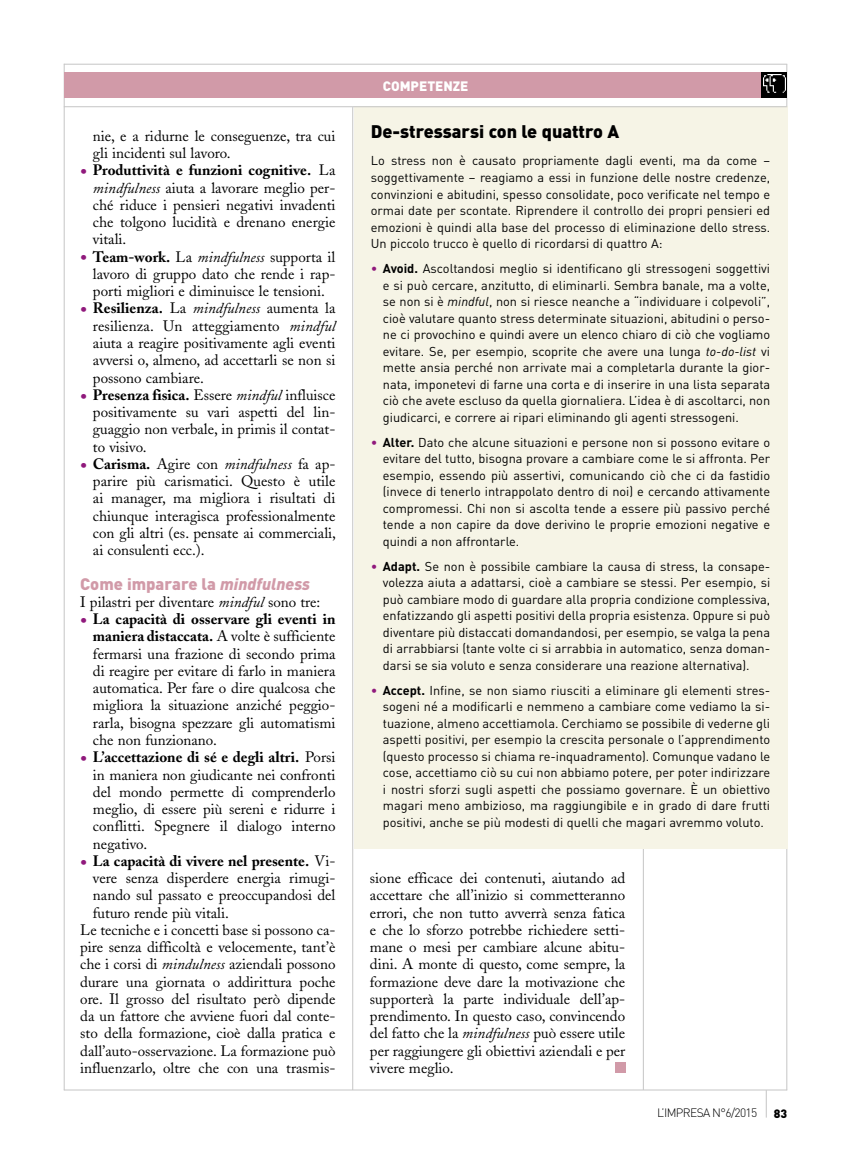
<style>
.page{position:relative;width:851px;height:1170px;background:#fff}
.page>*{position:absolute;margin:0;border:0;box-sizing:border-box;transform-origin:0 0}
.t1{font:900 18px "DIN";color:#000}
.t2{font:900 16.5px "DIN";color:#d19aa8}
.t3{font:15px/17.2px "Adobe Caslon";color:#000;text-align:justify}
.t4{font:700 15px "Adobe Caslon";color:#000}
.t5{font:900 13.5px "DIN";color:#fff}
.t6{font:12.75px/16.5px "DIN";color:#000;text-align:justify}
.t7{font:300 12px "DIN";letter-spacing:-.05em;color:#000}
.t8{font:900 12px "DIN";color:#000}
.s1{font-size:21px;color:#90197c}
.s2{font-weight:700}
.s3{font-style:italic}
.s4{font-weight:400;font-size:21px;color:#90197c}
.s5{font-weight:400}
.s6{color:#90197c}
</style>
<div class="page">
<svg style="left:765px;top:1090px;width:1px;height:27px"></svg>
<hr style="left:64px;top:64px;width:1px;height:1026px;background:#c5c5c5">
<hr style="left:786px;top:64px;width:1px;height:1026px;background:#c5c5c5">
<hr style="left:64px;top:1089px;width:723px;height:1px;background:#c5c5c5">
<hr style="left:64px;top:64px;width:723px;height:1px;background:#c5c5c5">
<hr style="left:64px;top:106px;width:723px;height:1px;background:#c5c5c5">
<hr style="left:352px;top:107px;width:1px;height:982px;background:#c5c5c5">
<hr style="left:643px;top:106px;width:1px;height:983px;background:#c5c5c5">
<div style="left:64px;top:72px;width:722px;height:26px;background:#d19aa8"></div>
<div style="left:761px;top:72px;width:25px;height:26px;background:#000"></div>
<img style="left:763px;top:74px;width:22px;height:19px">
<div style="left:614px;top:1062px;width:11px;height:10px;background:#d19aa8"></div>
<div style="left:354px;top:106px;width:433px;height:742px;background:#f6f4e6"></div>
<hr style="left:354px;top:106px;width:433px;height:1px;background:#c5c5c5">
<p class="t3" style="left:93px;top:127px;width:244px">nie, e a ridurne le conseguenze, tra cui gli incidenti sul lavoro.</p>
<p class="t3" style="left:93px;top:162px;width:244px;text-indent:-13px"><span class="s1">•</span> <span class="s2">Produttività e funzioni cognitive.</span> La <span class="s3">mindfulness</span> aiuta a lavorare meglio per&shy;ché riduce i pensieri negativi invadenti che tolgono lucidità e drenano energie vitali.</p>
<p class="t3" style="left:93px;top:248px;width:244px;text-indent:-13px"><span class="s1">•</span> <span class="s2">Team-work.</span> La <span class="s3">mindfulness</span> supporta il lavoro di gruppo dato che rende i rap&shy;porti migliori e diminuisce le tensioni.</p>
<p class="t3" style="left:93px;top:300px;width:244px;text-indent:-13px"><span class="s1">•</span> <span class="s2">Resilienza.</span> La <span class="s3">mindfulness</span> aumenta la resilienza. Un atteggiamento <span class="s3">mindful </span>aiuta a reagire positivamente agli eventi avversi o, almeno, ad accettarli se non si possono cambiare.</p>
<p class="t3" style="left:93px;top:386px;width:244px;text-indent:-13px"><span class="s1">•</span> <span class="s2">Presenza fisica.</span> Essere <span class="s3">mindful</span> influisce positivamente su vari aspetti del lin&shy;guaggio non verbale, in primis il contat&shy;to visivo.</p>
<p class="t3" style="left:93px;top:455px;width:244px;text-indent:-13px"><span class="s1">•</span> <span class="s2">Carisma.</span> Agire con <span class="s3">mindfulness</span> fa ap&shy;parire più carismatici. Questo è utile ai manager, ma migliora i risultati di chiunque interagisca professionalmente con gli altri (es. pensate ai commerciali, ai consulenti ecc.).</p>
<p class="t2" style="left:80px;top:572px;width:231px">Come imparare la <span class="s3">mindfulness</span></p>
<p class="t3" style="left:80px;top:593px;width:242px">I pilastri per diventare <span class="s3">mindful</span> sono tre:</p>
<p class="t3" style="left:93px;top:610px;width:244px;text-indent:-13px"><span class="s1">•</span> <span class="s2">La capacità di osservare gli eventi in maniera distaccata.</span> A volte è sufficiente fermarsi una frazione di secondo prima di reagire per evitare di farlo in maniera automatica. Per fare o dire qualcosa che migliora la situazione anziché peggio&shy;rarla, bisogna spezzare gli automatismi che non funzionano.</p>
<p class="t3" style="left:93px;top:748px;width:244px;text-indent:-13px"><span class="s1">•</span> <span class="s2">L’accettazione di sé e degli altri.</span> Porsi in maniera non giudicante nei confronti del mondo permette di comprenderlo meglio, di essere più sereni e ridurre i conflitti. Spegnere il dialogo interno negativo.</p>
<p class="t4" style="left:80px;top:851px;width:257px"><span class="s4">•</span> La capacità di vivere nel presente. <span class="s5">Vi-</span></p>
<p class="t3" style="left:93px;top:869px;width:244px">vere senza disperdere energia rimugi-</p>
<p class="t3" style="left:93px;top:886px;width:244px">nando sul passato e preoccupandosi del</p>
<p class="t3" style="left:93px;top:904px;width:137px">futuro rende più vitali.</p>
<p class="t3" style="left:80px;top:921px;width:257px">Le tecniche e i concetti base si possono ca-</p>
<p class="t3" style="left:80px;top:938px;width:257px">pire senza difficoltà e velocemente, tant’è</p>
<p class="t3" style="left:80px;top:955px;width:257px">che i corsi di <span class="s3">mindulness</span> aziendali possono</p>
<p class="t3" style="left:80px;top:973px;width:257px">durare una giornata o addirittura poche</p>
<p class="t3" style="left:80px;top:990px;width:257px">ore. Il grosso del risultato però dipende</p>
<p class="t3" style="left:80px;top:1007px;width:257px">da un fattore che avviene fuori dal conte-</p>
<p class="t3" style="left:80px;top:1024px;width:257px">sto della formazione, cioè dalla pratica e</p>
<p class="t3" style="left:80px;top:1042px;width:257px">dall’auto-osservazione. La formazione può</p>
<p class="t3" style="left:80px;top:1059px;width:257px">influenzarlo, oltre che con una trasmis-</p>
<p class="t5" style="left:383px;top:77px;width:87px">competenze</p>
<h1 class="t1" style="left:371px;top:120px;width:250px">De-stressarsi con le quattro A</h1>
<p class="t6" style="left:371px;top:152px;width:401px">Lo stress non è causato propriamente dagli eventi, ma da come – soggettivamente – reagiamo a essi in funzione delle nostre credenze, convinzioni e abitudini, spesso consolidate, poco verificate nel tempo e ormai date per scontate. Riprendere il controllo dei propri pensieri ed emozioni è quindi alla base del processo di eliminazione dello stress.<br>Un piccolo trucco è quello di ricordarsi di quattro A:</p>
<p class="t6" style="left:383px;top:260px;width:389px;text-indent:-12px"><span class="s6">•</span> <span class="s2">Avoid.</span> Ascoltandosi meglio si identificano gli stressogeni soggettivi e si può cercare, anzitutto, di eliminarli. Sembra banale, ma a volte, se non si è <span class="s3">mindful</span>, non si riesce neanche a “individuare i colpevoli”, cioè valutare quanto stress determinate situazioni, abitudini o perso&shy;ne ci provochino e quindi avere un elenco chiaro di ciò che vogliamo evitare. Se, per esempio, scoprite che avere una lunga <span class="s3">to-do-list</span> vi mette ansia perché non arrivate mai a completarla durante la gior&shy;nata, imponetevi di farne una corta e di inserire in una lista separata ciò che avete escluso da quella giornaliera. L’idea è di ascoltarci, non giudicarci, e correre ai ripari eliminando gli agenti stressogeni.</p>
<p class="t6" style="left:383px;top:433px;width:389px;text-indent:-12px"><span class="s6">•</span> <span class="s2">Alter.</span> Dato che alcune situazioni e persone non si possono evitare o evitare del tutto, bisogna provare a cambiare come le si affronta. Per esempio, essendo più assertivi, comunicando ciò che ci da fastidio (invece di tenerlo intrappolato dentro di noi) e cercando attivamente compromessi. Chi non si ascolta tende a essere più passivo perché tende a non capire da dove derivino le proprie emozioni negative e quindi a non affrontarle.</p>
<p class="t6" style="left:383px;top:557px;width:389px;text-indent:-12px"><span class="s6">•</span> <span class="s2">Adapt.</span> Se non è possibile cambiare la causa di stress, la consape&shy;volezza aiuta a adattarsi, cioè a cambiare se stessi. Per esempio, si può cambiare modo di guardare alla propria condizione complessiva, enfatizzando gli aspetti positivi della propria esistenza. Oppure si può diventare più distaccati domandandosi, per esempio, se valga la pena di arrabbiarsi (tante volte ci si arrabbia in automatico, senza doman&shy;darsi se sia voluto e senza considerare una reazione alternativa).</p>
<p class="t6" style="left:383px;top:681px;width:389px;text-indent:-12px"><span class="s6">•</span> <span class="s2">Accept.</span> Infine, se non siamo riusciti a eliminare gli elementi stres&shy;sogeni né a modificarli e nemmeno a cambiare come vediamo la si&shy;tuazione, almeno accettiamola. Cerchiamo se possibile di vederne gli aspetti positivi, per esempio la crescita personale o l’apprendimento (questo processo si chiama re-inquadramento). Comunque vadano le cose, accettiamo ciò su cui non abbiamo potere, per poter indirizzare i nostri sforzi sugli aspetti che possiamo governare. È un obiettivo magari meno ambizioso, ma raggiungibile e in grado di dare frutti positivi, anche se più modesti di quelli che magari avremmo voluto.</p>
<p class="t3" style="left:370px;top:869px;width:257px">sione efficace dei contenuti, aiutando ad accettare che all’inizio si commetteranno errori, che non tutto avverrà senza fatica e che lo sforzo potrebbe richiedere setti&shy;mane o mesi per cambiare alcune abitu&shy;dini. A monte di questo, come sempre, la formazione deve dare la motivazione che supporterà la parte individuale dell’ap&shy;prendimento. In questo caso, convincendo del fatto che la <span class="s3">mindfulness</span> può essere utile per raggiungere gli obiettivi aziendali e per vivere meglio.</p>
<p class="t7" style="left:657px;top:1105px;width:102px">L’IMPRESA N°6/2015</p>
<p class="t8" style="left:773px;top:1105px;width:15px">83</p>
</div>
